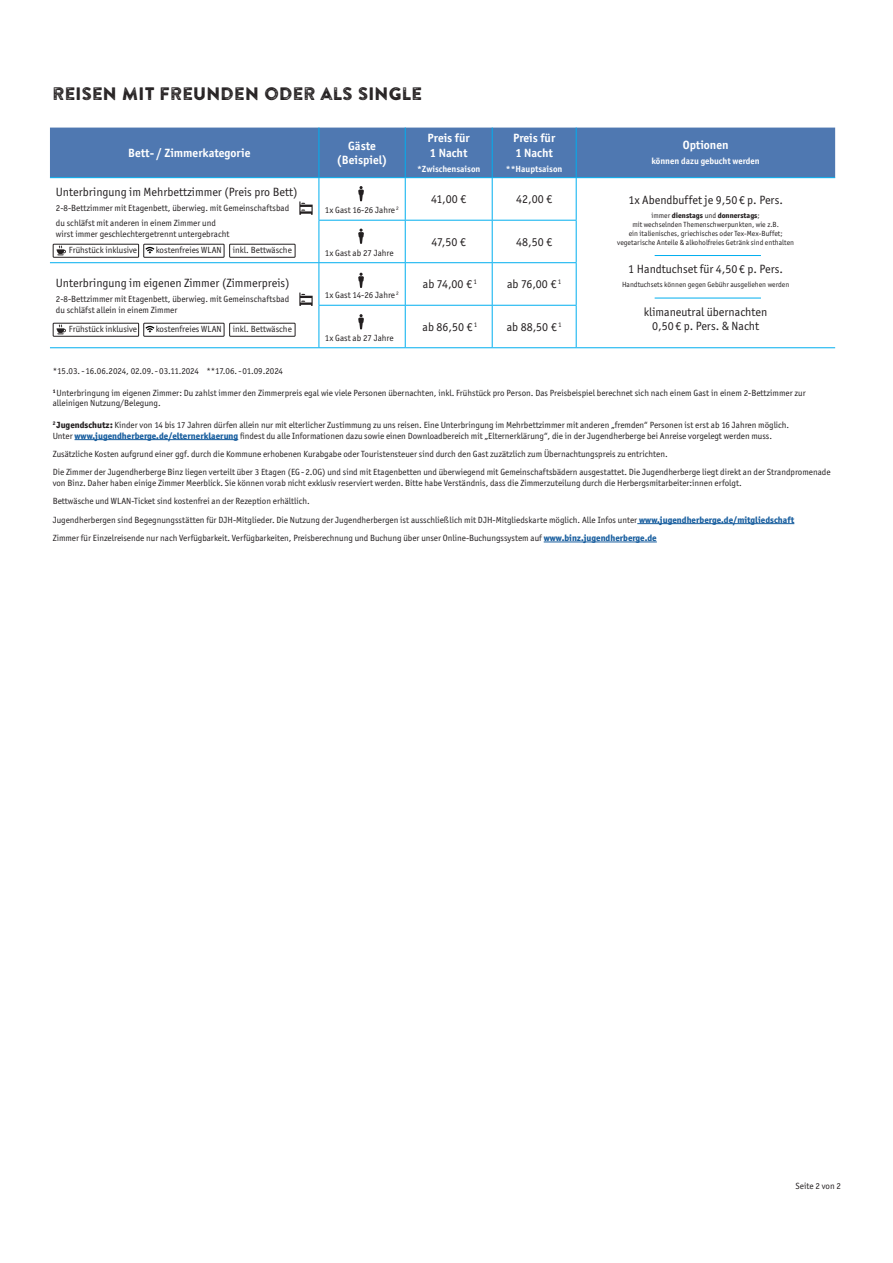
<style>
.page{position:relative;width:893px;height:1263px;background:#fff}
.page>*{position:absolute;margin:0;border:0;box-sizing:border-box;transform-origin:0 0}
.t1{font:18px "Brandon Printed Two";letter-spacing:-.02em;color:#231f20}
.t2{font:12px "Officina Sans ITC Std";color:#231f20}
.t3{font:700 12px/14.4px "Officina Sans ITC Std";color:#fff}
.t4{font:9px/10.8px "Officina Sans ITC Std";color:#231f20}
.t5{font:700 9px "Officina Sans ITC Std";color:#fff}
.t6{font:7.5px/9px "Officina Sans ITC Std";color:#231f20;text-align:center}
.s1{font-weight:800}
.s2{font-weight:800;color:#175d9e}
</style>
<div class="page">
<div style="left:50px;top:128px;width:785px;height:49px;background:#4f78b1"></div>
<hr style="left:319px;top:128px;width:1px;height:49px;background:#00aeef">
<hr style="left:405px;top:128px;width:1px;height:49px;background:#00aeef">
<hr style="left:492px;top:128px;width:1px;height:49px;background:#00aeef">
<hr style="left:576px;top:128px;width:1px;height:49px;background:#00aeef">
<hr style="left:50px;top:177px;width:269px;height:1px;background:#00aeef">
<hr style="left:319px;top:177px;width:86px;height:1px;background:#00aeef">
<hr style="left:319px;top:178px;width:1px;height:42px;background:#00aeef">
<hr style="left:405px;top:177px;width:87px;height:1px;background:#00aeef">
<hr style="left:405px;top:178px;width:1px;height:42px;background:#00aeef">
<hr style="left:492px;top:177px;width:84px;height:1px;background:#00aeef">
<hr style="left:492px;top:178px;width:1px;height:42px;background:#00aeef">
<hr style="left:576px;top:177px;width:259px;height:1px;background:#00aeef">
<hr style="left:576px;top:178px;width:1px;height:42px;background:#00aeef">
<hr style="left:319px;top:220px;width:86px;height:1px;background:#00aeef">
<hr style="left:319px;top:221px;width:1px;height:41px;background:#00aeef">
<hr style="left:405px;top:220px;width:87px;height:1px;background:#00aeef">
<hr style="left:405px;top:221px;width:1px;height:41px;background:#00aeef">
<hr style="left:492px;top:220px;width:85px;height:1px;background:#00aeef">
<hr style="left:492px;top:221px;width:1px;height:41px;background:#00aeef">
<hr style="left:576px;top:221px;width:1px;height:41px;background:#00aeef">
<hr style="left:50px;top:262px;width:269px;height:1px;background:#00aeef">
<hr style="left:319px;top:262px;width:86px;height:1px;background:#00aeef">
<hr style="left:319px;top:263px;width:1px;height:42px;background:#00aeef">
<hr style="left:405px;top:262px;width:87px;height:1px;background:#00aeef">
<hr style="left:405px;top:263px;width:1px;height:42px;background:#00aeef">
<hr style="left:492px;top:262px;width:85px;height:1px;background:#00aeef">
<hr style="left:492px;top:263px;width:1px;height:42px;background:#00aeef">
<hr style="left:576px;top:263px;width:1px;height:42px;background:#00aeef">
<hr style="left:319px;top:305px;width:86px;height:1px;background:#00aeef">
<hr style="left:319px;top:306px;width:1px;height:41px;background:#00aeef">
<hr style="left:405px;top:305px;width:87px;height:1px;background:#00aeef">
<hr style="left:405px;top:306px;width:1px;height:41px;background:#00aeef">
<hr style="left:492px;top:305px;width:85px;height:1px;background:#00aeef">
<hr style="left:492px;top:306px;width:1px;height:41px;background:#00aeef">
<hr style="left:576px;top:306px;width:1px;height:41px;background:#00aeef">
<hr style="left:50px;top:347px;width:269px;height:1px;background:#00aeef">
<hr style="left:319px;top:347px;width:86px;height:1px;background:#00aeef">
<hr style="left:405px;top:347px;width:87px;height:1px;background:#00aeef">
<hr style="left:492px;top:347px;width:84px;height:1px;background:#00aeef">
<hr style="left:576px;top:347px;width:259px;height:1px;background:#00aeef">
<svg style="left:57px;top:246px;width:9px;height:9px"></svg>
<svg style="left:57px;top:325px;width:9px;height:9px"></svg>
<svg style="left:299px;top:201px;width:14px;height:14px"></svg>
<svg style="left:299px;top:293px;width:14px;height:13px"></svg>
<svg style="left:146px;top:247px;width:8px;height:7px"></svg>
<svg style="left:146px;top:326px;width:8px;height:7px"></svg>
<div style="left:53px;top:244px;width:86px;height:13px;border:1px solid #231f20"></div>
<div style="left:53px;top:323px;width:86px;height:13px;border:1px solid #231f20"></div>
<div style="left:144px;top:244px;width:80px;height:13px;border:1px solid #231f20"></div>
<div style="left:144px;top:323px;width:80px;height:13px;border:1px solid #231f20"></div>
<div style="left:229px;top:244px;width:66px;height:13px;border:1px solid #231f20"></div>
<div style="left:229px;top:323px;width:66px;height:13px;border:1px solid #231f20"></div>
<svg style="left:358px;top:186px;width:6px;height:15px"></svg>
<svg style="left:358px;top:229px;width:6px;height:15px"></svg>
<svg style="left:358px;top:273px;width:6px;height:15px"></svg>
<svg style="left:358px;top:314px;width:6px;height:15px"></svg>
<hr style="left:75px;top:439px;width:163px;height:1px;background:#175d9e">
<hr style="left:637px;top:523px;width:157px;height:1px;background:#175d9e">
<hr style="left:544px;top:542px;width:113px;height:1px;background:#175d9e">
<hr style="left:655px;top:255px;width:106px;height:1px;background:#00aeef">
<hr style="left:655px;top:298px;width:106px;height:1px;background:#00aeef">
<p class="t1" style="left:52px;top:82px;width:372px">REISEN MIT FREUNDEN ODER ALS SINGLE</p>
<p class="t3" style="left:128px;top:146px;width:124px">Bett- / Zimmerkategorie</p>
<p class="t3" style="left:337px;top:138px;width:52px;text-align:center">Gäste (Beispiel)</p>
<p class="t3" style="left:428px;top:131px;width:44px">Preis für<br>1 Nacht</p>
<p class="t5" style="left:417px;top:163px;width:65px">*Zwischensaison</p>
<p class="t3" style="left:513px;top:131px;width:44px">Preis für<br>1 Nacht</p>
<p class="t5" style="left:506px;top:163px;width:58px">**Hauptsaison</p>
<p class="t3" style="left:683px;top:138px;width:47px">Optionen</p>
<p class="t5" style="left:652px;top:156px;width:110px">können dazu gebucht werden</p>
<p class="t2" style="left:56px;top:185px;width:243px">Unterbringung im Mehrbettzimmer (Preis pro Bett)</p>
<p class="t4" style="left:56px;top:200px;width:235px;line-height:15.3px">2-8-Bettzimmer mit Etagenbett, überwieg. mit Gemeinschaftsbad du schläfst mit anderen in einem Zimmer und</p>
<p class="t4" style="left:56px;top:228px;width:175px">wirst immer geschlechtergetrennt untergebracht</p>
<p class="t4" style="left:69px;top:245px;width:70px">Frühstück inklusive</p>
<p class="t4" style="left:156px;top:245px;width:138px">kostenfreies WLAN inkl. Bettwäsche</p>
<p class="t2" style="left:56px;top:276px;width:235px">Unterbringung im eigenen Zimmer (Zimmerpreis)</p>
<p class="t4" style="left:56px;top:294px;width:235px">2-8-Bettzimmer mit Etagenbett, überwieg. mit Gemeinschaftsbad du schläfst allein in einem Zimmer</p>
<p class="t4" style="left:69px;top:324px;width:70px">Frühstück inklusive</p>
<p class="t4" style="left:156px;top:324px;width:138px">kostenfreies WLAN inkl. Bettwäsche</p>
<p class="t4" style="left:325px;top:204px;width:75px">1x Gast 16-26 Jahre <sup>2</sup></p>
<p class="t4" style="left:325px;top:247px;width:70px">1x Gast ab 27 Jahre</p>
<p class="t4" style="left:325px;top:290px;width:75px">1x Gast 14-26 Jahre <sup>2</sup></p>
<p class="t4" style="left:325px;top:332px;width:70px">1x Gast ab 27 Jahre</p>
<p class="t2" style="left:431px;top:192px;width:36px">41,00 €</p>
<p class="t2" style="left:516px;top:192px;width:38px">42,00 €</p>
<p class="t2" style="left:628px;top:193px;width:156px">1x Abendbuffet je 9,50 € p. Pers.</p>
<p class="t6" style="left:617px;top:210px;width:178px">immer <span class="s1">dienstags</span> und <span class="s1">donnerstags</span>;<br>mit wechselnden Themenschwerpunkten, wie z.B.<br>ein italienisches, griechisches oder Tex-Mex-Buffet; vegetarische Anteile &amp; alkoholfreies Getränk sind enthalten</p>
<p class="t2" style="left:628px;top:262px;width:156px">1 Handtuchset für 4,50 € p. Pers.</p>
<p class="t6" style="left:622px;top:280px;width:169px">Handtuchsets können gegen Gebühr ausgeliehen werden</p>
<p class="t2" style="left:644px;top:305px;width:125px">klimaneutral übernachten</p>
<p class="t2" style="left:652px;top:319px;width:108px">0,50 € p. Pers. &amp; Nacht</p>
<p class="t2" style="left:432px;top:235px;width:36px">47,50 €</p>
<p class="t2" style="left:516px;top:235px;width:38px">48,50 €</p>
<p class="t2" style="left:423px;top:277px;width:56px">ab 74,00 € <sup>1</sup></p>
<p class="t2" style="left:507px;top:277px;width:56px">ab 76,00 € <sup>1</sup></p>
<p class="t2" style="left:422px;top:320px;width:56px">ab 86,50 € <sup>1</sup></p>
<p class="t2" style="left:507px;top:320px;width:56px">ab 88,50 € <sup>1</sup></p>
<p class="t4" style="left:53px;top:365px;width:232px">*15.03.-16.06.2024, 02.09.-03.11.2024 **17.06.-01.09.2024</p>
<p class="t4" style="left:53px;top:387px;width:755px"><sup>1</sup> Unterbringung im eigenen Zimmer: Du zahlst immer den Zimmerpreis egal wie viele Personen übernachten, inkl. Frühstück pro Person. Das Preisbeispiel berechnet sich nach einem Gast in einem 2-Bettzimmer zur alleinigen Nutzung/Belegung.</p>
<p class="t4" style="left:53px;top:419px;width:738px"><sup>2</sup> <span class="s1">Jugendschutz:</span> Kinder von 14 bis 17 Jahren dürfen allein nur mit elterlicher Zustimmung zu uns reisen. Eine Unterbringung im Mehrbettzimmer mit anderen „fremden“ Personen ist erst ab 16 Jahren möglich.<br>Unter <span class="s2">www.jugendherberge.de/elternerklaerung</span> findest du alle Informationen dazu sowie einen Downloadbereich mit „Elternerklärung“, die in der Jugendherberge bei Anreise vorgelegt werden muss.</p>
<p class="t4" style="left:53px;top:449px;width:616px">Zusätzliche Kosten aufgrund einer ggf. durch die Kommune erhobenen Kurabgabe oder Touristensteuer sind durch den Gast zuzätzlich zum Übernachtungspreis zu entrichten.</p>
<p class="t4" style="left:53px;top:467px;width:779px">Die Zimmer der Jugendherberge Binz liegen verteilt über 3 Etagen (EG-2.OG) und sind mit Etagenbetten und überwiegend mit Gemeinschaftsbädern ausgestattet. Die Jugendherberge liegt direkt an der Strandpromenade von Binz. Daher haben einige Zimmer Meerblick. Sie können vorab nicht exklusiv reserviert werden. Bitte habe Verständnis, dass die Zimmerzuteilung durch die Herbergsmitarbeiter:innen erfolgt.</p>
<p class="t4" style="left:53px;top:496px;width:259px">Bettwäsche und WLAN-Ticket sind kostenfrei an der Rezeption erhältlich.</p>
<p class="t4" style="left:53px;top:514px;width:743px">Jugendherbergen sind Begegnungsstätten für DJH-Mitglieder. Die Nutzung der Jugendherbergen ist ausschließlich mit DJH-Mitgliedskarte möglich. Alle Infos unter <span class="s2">www.jugendherberge.de/mitgliedschaft</span></p>
<p class="t4" style="left:53px;top:533px;width:606px">Zimmer für Einzelreisende nur nach Verfügbarkeit. Verfügbarkeiten, Preisberechnung und Buchung über unser Online-Buchungssystem auf <span class="s2">www.binz.jugendherberge.de</span></p>
<p class="t4" style="left:795px;top:1180px;width:47px">Seite 2 von 2</p>
</div>
